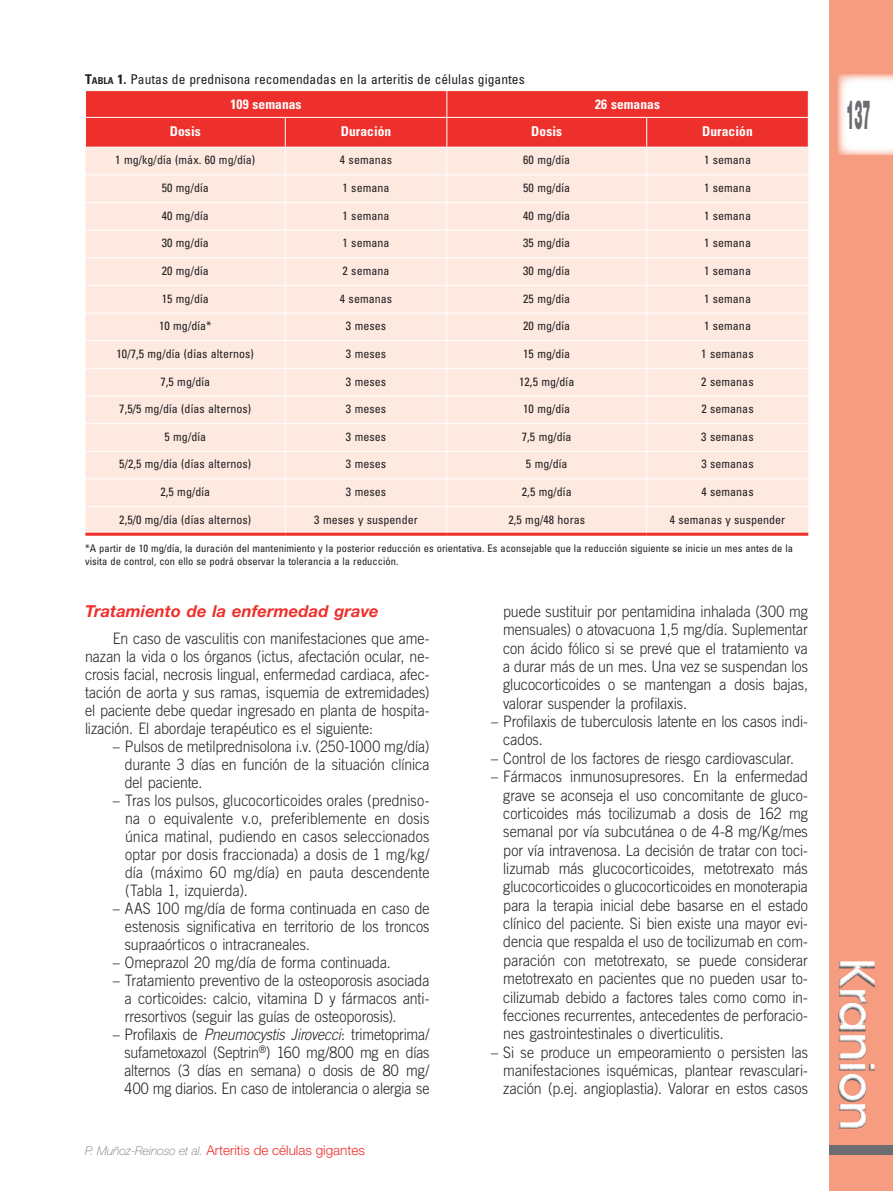
<style>
.page{position:relative;width:893px;height:1191px;background:#fff}
.page>*{position:absolute;margin:0;border:0;box-sizing:border-box;transform-origin:0 0}
.t1{font:600 48.15px "ITC Avant Garde Std";letter-spacing:-.04em;color:#fff}
.t2{font:900 40.5px "Helvetica Neue LT Std";color:#6c6d70;scale:.3 1}
.t3{font:italic 700 16.5px "Helvetica Neue LT Std";letter-spacing:.005em;color:#ee302d}
.t4{font:300 15.75px/18.3px "Trade Gothic LT Std";letter-spacing:-.005em;color:#231f20;text-align:justify;scale:.9 1}
.t5{font:condensed 13.5px/24.6px "Univers LT Std";letter-spacing:.005em;color:#231f20}
.t6{font:300 13.5px "Helvetica Neue LT Std";color:#ee302d}
.t7{font:700 condensed 13.5px "Univers LT Std";letter-spacing:.005em;color:#fff}
.t8{font:condensed 12px "Univers LT Std";letter-spacing:.005em;color:#231f20}
.t9{font:condensed 10.5px/13.5px "Univers LT Std";letter-spacing:.005em;color:#231f20}
.s1{font-weight:700}
.s2{font-weight:700;font-size:9.45px}
.s3{font-weight:700;color:#fff}
.s4{font-style:italic}
.s5{font-weight:100;font-style:italic;font-size:12px;color:#6c6d70}
</style>
<div class="page">
<div style="left:829px;top:0;width:64px;height:1191px;background:#f69c81"></div>
<div style="left:829px;top:1145px;width:64px;height:9px;background:#6c6d70"></div>
<div style="left:825px;top:950px;width:63px;height:239px;background:#231f20;opacity:.75"></div>
<svg style="left:838px;top:74px;width:55px;height:81px;background:#fdf4f2"></svg>
<hr style="left:85px;top:533px;width:200px;height:3px;background:#ee302d">
<hr style="left:285px;top:533px;width:162px;height:3px;background:#ee302d">
<hr style="left:447px;top:533px;width:200px;height:3px;background:#ee302d">
<hr style="left:647px;top:533px;width:161px;height:3px;background:#ee302d">
<svg style="left:85px;top:91px;width:724px;height:442px;background:#fbd2ca"></svg>
<hr style="left:85px;top:147px;width:200px;height:1px;background:#fff">
<hr style="left:285px;top:147px;width:162px;height:1px;background:#fff">
<hr style="left:447px;top:147px;width:200px;height:1px;background:#fff">
<hr style="left:647px;top:147px;width:162px;height:1px;background:#fff">
<p class="t5" style="left:231px;top:67px;width:296px;text-indent:-146px"><span class="s1">T</span><span class="s2">abla</span> <span class="s1">1.</span> Pautas de prednisona recomendadas en la arteritis de células gigantes<br><span class="s3">109 semanas</span></p>
<p class="t7" style="left:595px;top:96px;width:66px">26 semanas</p>
<p class="t7" style="left:170px;top:123px;width:32px">Dosis</p>
<p class="t7" style="left:341px;top:123px;width:52px">Duración</p>
<p class="t7" style="left:531px;top:123px;width:32px">Dosis</p>
<p class="t7" style="left:702px;top:123px;width:52px">Duración</p>
<p class="t8" style="left:115px;top:152px;width:141px">1 mg/kg/día (máx. 60 mg/día)</p>
<p class="t8" style="left:340px;top:152px;width:54px">4 semanas</p>
<p class="t8" style="left:523px;top:152px;width:49px">60 mg/día</p>
<p class="t8" style="left:704px;top:152px;width:48px">1 semana</p>
<p class="t8" style="left:162px;top:180px;width:49px">50 mg/día</p>
<p class="t8" style="left:343px;top:180px;width:48px">1 semana</p>
<p class="t8" style="left:523px;top:180px;width:49px">50 mg/día</p>
<p class="t8" style="left:704px;top:180px;width:48px">1 semana</p>
<p class="t8" style="left:162px;top:208px;width:49px">40 mg/día</p>
<p class="t8" style="left:343px;top:208px;width:48px">1 semana</p>
<p class="t8" style="left:523px;top:208px;width:49px">40 mg/día</p>
<p class="t8" style="left:704px;top:208px;width:48px">1 semana</p>
<p class="t8" style="left:162px;top:235px;width:49px">30 mg/día</p>
<p class="t8" style="left:343px;top:235px;width:48px">1 semana</p>
<p class="t8" style="left:523px;top:235px;width:49px">35 mg/día</p>
<p class="t8" style="left:704px;top:235px;width:48px">1 semana</p>
<p class="t8" style="left:162px;top:263px;width:49px">20 mg/día</p>
<p class="t8" style="left:343px;top:263px;width:48px">2 semana</p>
<p class="t8" style="left:523px;top:263px;width:49px">30 mg/día</p>
<p class="t8" style="left:704px;top:263px;width:48px">1 semana</p>
<p class="t8" style="left:162px;top:291px;width:49px">15 mg/día</p>
<p class="t8" style="left:340px;top:291px;width:54px">4 semanas</p>
<p class="t8" style="left:523px;top:291px;width:49px">25 mg/día</p>
<p class="t8" style="left:704px;top:291px;width:48px">1 semana</p>
<p class="t8" style="left:159px;top:318px;width:54px">10 mg/día*</p>
<p class="t8" style="left:346px;top:318px;width:42px">3 meses</p>
<p class="t8" style="left:523px;top:318px;width:49px">20 mg/día</p>
<p class="t8" style="left:704px;top:318px;width:48px">1 semana</p>
<p class="t8" style="left:117px;top:346px;width:139px">10/7,5 mg/día (días alternos)</p>
<p class="t8" style="left:346px;top:346px;width:42px">3 meses</p>
<p class="t8" style="left:523px;top:346px;width:49px">15 mg/día</p>
<p class="t8" style="left:701px;top:346px;width:54px">1 semanas</p>
<p class="t8" style="left:160px;top:374px;width:51px">7,5 mg/día</p>
<p class="t8" style="left:346px;top:374px;width:42px">3 meses</p>
<p class="t8" style="left:519px;top:374px;width:57px">12,5 mg/día</p>
<p class="t8" style="left:701px;top:374px;width:54px">2 semanas</p>
<p class="t8" style="left:119px;top:401px;width:133px">7,5/5 mg/día (días alternos)</p>
<p class="t8" style="left:346px;top:401px;width:42px">3 meses</p>
<p class="t8" style="left:523px;top:401px;width:49px">10 mg/día</p>
<p class="t8" style="left:701px;top:401px;width:54px">2 semanas</p>
<p class="t8" style="left:164px;top:429px;width:43px">5 mg/día</p>
<p class="t8" style="left:346px;top:429px;width:42px">3 meses</p>
<p class="t8" style="left:522px;top:429px;width:51px">7,5 mg/día</p>
<p class="t8" style="left:701px;top:429px;width:54px">3 semanas</p>
<p class="t8" style="left:119px;top:456px;width:133px">5/2,5 mg/día (días alternos)</p>
<p class="t8" style="left:346px;top:456px;width:42px">3 meses</p>
<p class="t8" style="left:526px;top:456px;width:43px">5 mg/día</p>
<p class="t8" style="left:701px;top:456px;width:54px">3 semanas</p>
<p class="t8" style="left:160px;top:484px;width:51px">2,5 mg/día</p>
<p class="t8" style="left:346px;top:484px;width:42px">3 meses</p>
<p class="t8" style="left:522px;top:484px;width:51px">2,5 mg/día</p>
<p class="t8" style="left:701px;top:484px;width:54px">4 semanas</p>
<p class="t8" style="left:119px;top:512px;width:133px">2,5/0 mg/día (días alternos)</p>
<p class="t8" style="left:314px;top:512px;width:105px">3 meses y suspender</p>
<p class="t8" style="left:508px;top:512px;width:78px">2,5 mg/48 horas</p>
<p class="t8" style="left:670px;top:512px;width:117px">4 semanas y suspender</p>
<p class="t9" style="left:85px;top:541px;width:709px">*A partir de 10 mg/día, la duración del mantenimiento y la posterior reducción es orientativa. Es aconsejable que la reducción siguiente se inicie un mes antes de la visita de control, con ello se podrá observar la tolerancia a la reducción.</p>
<p class="t3" style="left:85px;top:601px;width:295px">Tratamiento de la enfermedad grave</p>
<p class="t4" style="left:85px;top:629px;width:384px;text-indent:28px">En caso de vasculitis con manifestaciones que ame&shy;nazan la vida o los órganos (ictus, afectación ocular, ne&shy;crosis facial, necrosis lingual, enfermedad cardiaca, afec&shy;tación de aorta y sus ramas, isquemia de extremidades) el paciente debe quedar ingresado en planta de hospita&shy;lización. El abordaje terapéutico es el siguiente:</p>
<p class="t4" style="left:125px;top:737px;width:340px;text-indent:-12px">– Pulsos de metilprednisolona i.v. (250-1000 mg/día) durante 3 días en función de la situación clínica del paciente.</p>
<p class="t4" style="left:125px;top:791px;width:340px;text-indent:-12px">– Tras los pulsos, glucocorticoides orales (predniso&shy;na o equivalente v.o, preferiblemente en dosis única matinal, pudiendo en casos seleccionados optar por dosis fraccionada) a dosis de 1 mg/kg/ día (máximo 60 mg/día) en pauta descendente (Tabla 1, izquierda).</p>
<p class="t4" style="left:125px;top:899px;width:340px;text-indent:-12px">– AAS 100 mg/día de forma continuada en caso de estenosis significativa en territorio de los troncos supraaórticos o intracraneales.</p>
<p class="t4" style="left:113px;top:953px;width:311px">– Omeprazol 20 mg/día de forma continuada.</p>
<p class="t4" style="left:125px;top:971px;width:340px;text-indent:-12px">– Tratamiento preventivo de la osteoporosis asociada a corticoides: calcio, vitamina D y fármacos anti&shy;rresortivos (seguir las guías de osteoporosis).</p>
<p class="t4" style="left:125px;top:1025px;width:340px;text-indent:-12px">– Profilaxis de <span class="s4">Pneumocystis Jirovecci</span>: trimetoprima/ sufametoxazol (Septrin<sup>®</sup>) 160 mg/800 mg en días alternos (3 días en semana) o dosis de 80 mg/ 400 mg diarios. En caso de intolerancia o alergia se</p>
<p class="t6" style="left:85px;top:1141px;width:281px"><span class="s5">P. Muñoz-Reinoso et al.</span> Arteritis de células gigantes</p>
<p class="t4" style="left:503px;top:602px;width:340px">puede sustituir por pentamidina inhalada (300 mg mensuales) o atovacuona 1,5 mg/día. Suplementar con ácido fólico si se prevé que el tratamiento va a durar más de un mes. Una vez se suspendan los glucocorticoides o se mantengan a dosis bajas, valorar suspender la profilaxis.</p>
<p class="t4" style="left:503px;top:712px;width:340px;text-indent:-12px">– Profilaxis de tuberculosis latente en los casos indi&shy;cados.</p>
<p class="t4" style="left:491px;top:749px;width:338px">– Control de los factores de riesgo cardiovascular.</p>
<p class="t4" style="left:503px;top:767px;width:340px;text-indent:-12px">– Fármacos inmunosupresores. En la enfermedad grave se aconseja el uso concomitante de gluco&shy;corticoides más tocilizumab a dosis de 162 mg semanal por vía subcutánea o de 4-8 mg/Kg/mes por vía intravenosa. La decisión de tratar con toci&shy;lizumab más glucocorticoides, metotrexato más glucocorticoides o glucocorticoides en monoterapia para la terapia inicial debe basarse en el estado clínico del paciente. Si bien existe una mayor evi&shy;dencia que respalda el uso de tocilizumab en com&shy;paración con metotrexato, se puede considerar metotrexato en pacientes que no pueden usar to&shy;cilizumab debido a factores tales como como in&shy;fecciones recurrentes, antecedentes de perforacio&shy;nes gastrointestinales o diverticulitis.</p>
<p class="t4" style="left:503px;top:1042px;width:340px;text-indent:-12px">– Si se produce un empeoramiento o persisten las manifestaciones isquémicas, plantear revasculari&shy;zación (p.ej. angioplastia). Valorar en estos casos</p>
<h2 class="t2" style="left:846px;top:91px;width:83px">137</h2>
<h1 class="t1" style="left:887px;top:957px;width:176px;rotate:90deg">Kranion</h1>
</div>
